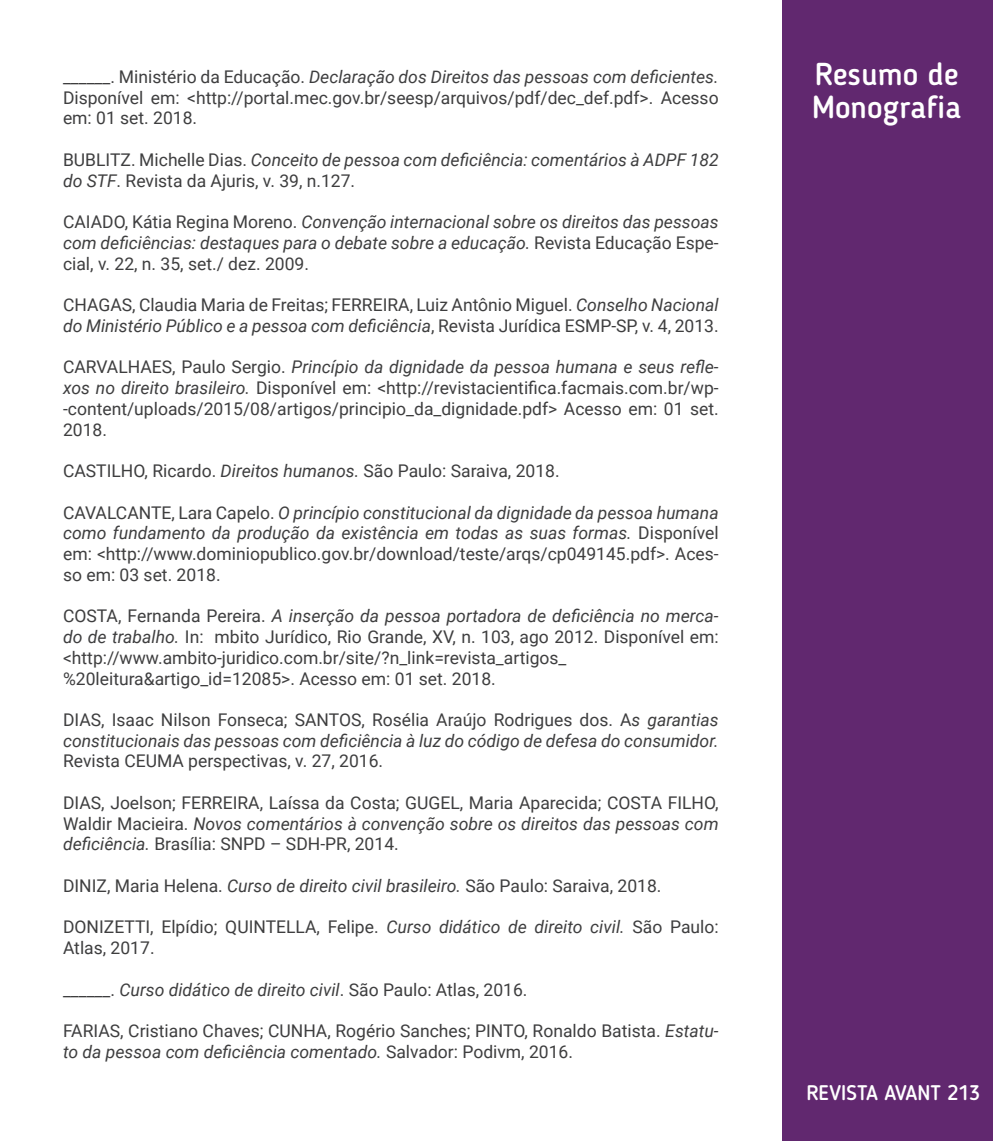
<style>
.page{position:relative;width:993px;height:1141px;background:#fff}
.page>*{position:absolute;margin:0;border:0;box-sizing:border-box;transform-origin:0 0}
.t1{font:500 31.5px/33.6px "Blogger Sans";color:#fff}
.t2{font:500 21px "Blogger Sans";color:#fff}
.t3{font:17.5px/20.8px "Roboto";color:#3e3e3f;text-align:justify}
.t4{font:italic 17.5px/20.8px "Roboto";color:#3e3e3f}
.s1{font-style:italic}
.s2{font-style:normal}
</style>
<div class="page">
<div style="left:782px;top:0;width:210px;height:1141px;background:#61286f"></div>
<p class="t3" style="left:63px;top:66px;width:657px">______. Ministério da Educação. <span class="s1">Declaração dos Direitos das pessoas com deficientes.<br></span>Disponível em: &lt;http://portal.mec.gov.br/seesp/arquivos/pdf/dec_def.pdf&gt;. Acesso em: 01 set. 2018.</p>
<p class="t4" style="left:63px;top:149px;width:657px"><span class="s2">BUBLITZ. Michelle Dias.</span> Conceito de pessoa com deficiência: comentários à ADPF 182 do STF<span class="s2">. Revista da Ajuris, v. 39, n.127.</span></p>
<p class="t4" style="left:63px;top:211px;width:657px;text-align:justify"><span class="s2">CAIADO, Kátia Regina Moreno.</span> Convenção internacional sobre os direitos das pessoas com deficiências: destaques para o debate sobre a educação. <span class="s2">Revista Educação Espe&shy;cial, v. 22, n. 35, set./ dez. 2009.</span></p>
<p class="t3" style="left:63px;top:294px;width:657px">CHAGAS, Claudia Maria de Freitas; FERREIRA, Luiz Antônio Miguel. <span class="s1">Conselho Nacional do Ministério Público e a pessoa com deficiência</span>, Revista Jurídica ESMP-SP, v. 4, 2013.</p>
<p class="t3" style="left:63px;top:356px;width:657px">CARVALHAES, Paulo Sergio. <span class="s1">Princípio da dignidade da pessoa humana e seus refle&shy;xos no direito brasileiro.</span> Disponível em: &lt;http://revistacientifica.facmais.com.br/wp--content/uploads/2015/08/artigos/principio_da_dignidade.pdf&gt; Acesso em: 01 set.<br>2018.</p>
<p class="t3" style="left:63px;top:460px;width:498px">CASTILHO, Ricardo. <span class="s1">Direitos humanos.</span> São Paulo: Saraiva, 2018.</p>
<p class="t3" style="left:63px;top:501px;width:657px">CAVALCANTE, Lara Capelo. <span class="s1">O princípio constitucional da dignidade da pessoa humana como fundamento da produção da existência em todas as suas formas.</span> Disponível em: &lt;http://www.dominiopublico.gov.br/download/teste/arqs/cp049145.pdf&gt;. Aces&shy;so em: 03 set. 2018.</p>
<p class="t3" style="left:63px;top:605px;width:657px;text-align:left">COSTA, Fernanda Pereira. <span class="s1">A inserção da pessoa portadora de deficiência no merca&shy;do de trabalho.</span> In: mbito Jurídico, Rio Grande, XV, n. 103, ago 2012. Disponível em: &lt;http://www.ambito-juridico.com.br/site/?n_link=revista_artigos_ %20leitura&amp;artigo_id=12085&gt;. Acesso em: 01 set. 2018.</p>
<p class="t4" style="left:63px;top:709px;width:657px"><span class="s2">DIAS, Isaac Nilson Fonseca; SANTOS, Rosélia Araújo Rodrigues dos. A</span>s garantias constitucionais das pessoas com deficiência à luz do código de defesa do consumidor.</p>
<p class="t3" style="left:63px;top:750px;width:321px">Revista CEUMA perspectivas, v. 27, 2016.</p>
<p class="t3" style="left:63px;top:792px;width:657px">DIAS, Joelson; FERREIRA, Laíssa da Costa; GUGEL, Maria Aparecida; COSTA FILHO, Waldir Macieira. <span class="s1">Novos comentários à convenção sobre os direitos das pessoas com deficiência.</span> Brasília: SNPD – SDH-PR, 2014.</p>
<p class="t3" style="left:63px;top:875px;width:599px">DINIZ, Maria Helena. <span class="s1">Curso de direito civil brasileiro.</span> São Paulo: Saraiva, 2018.</p>
<p class="t3" style="left:63px;top:916px;width:657px">DONIZETTI, Elpídio; QUINTELLA, Felipe. <span class="s1">Curso didático de direito civil.</span> São Paulo:<br>Atlas, 2017.</p>
<p class="t3" style="left:63px;top:978px;width:466px">______. <span class="s1">Curso didático de direito civil</span>. São Paulo: Atlas, 2016.</p>
<p class="t3" style="left:63px;top:1020px;width:657px">FARIAS, Cristiano Chaves; CUNHA, Rogério Sanches; PINTO, Ronaldo Batista. <span class="s1">Estatu&shy;to da pessoa com deficiência comentado.</span> Salvador: Podivm, 2016.</p>
<h1 class="t1" style="left:811px;top:57px;width:151px">Resumo de<br>Monografia</h1>
<h1 class="t1" style="left:813px;top:59px;width:119px">Modalida</h1>
<p class="t2" style="left:806px;top:1080px;width:175px">REVISTA AVANT 213</p>
</div>
